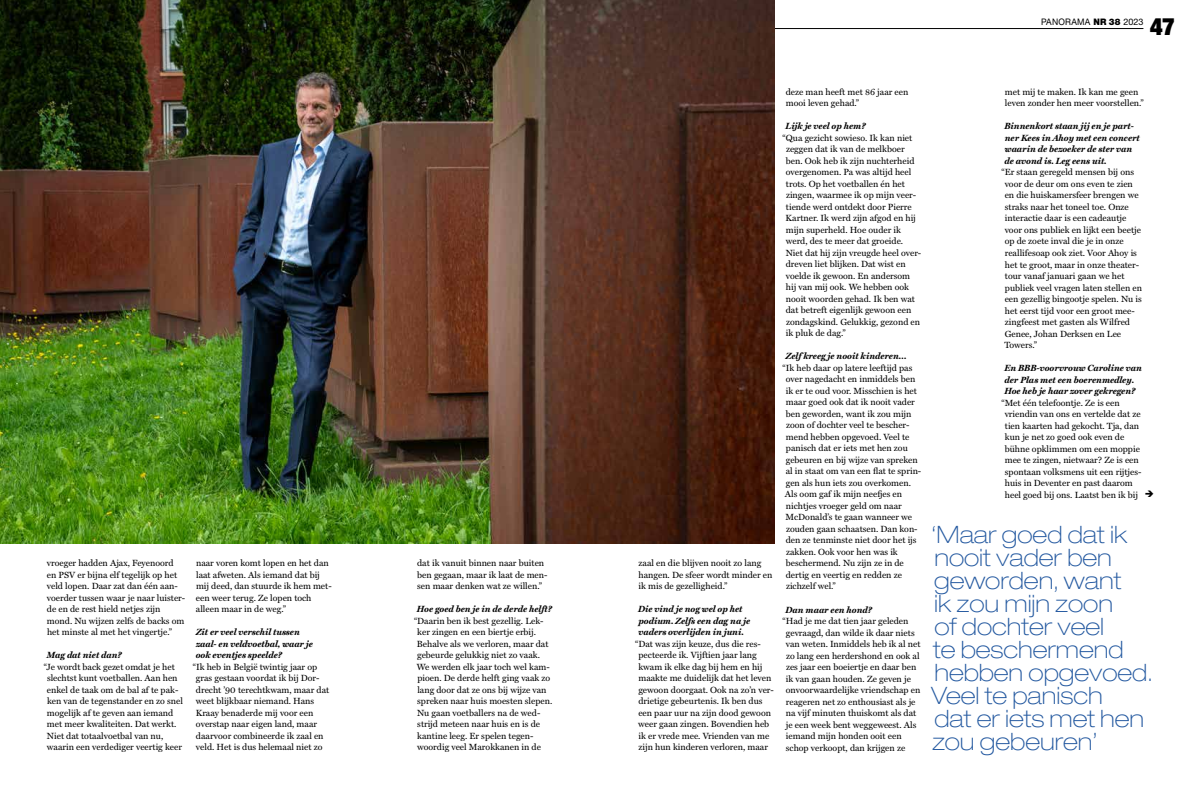
<style>
.page{position:relative;width:1191px;height:808px;background:#fff}
.page>*{position:absolute;margin:0;border:0;box-sizing:border-box;transform-origin:0 0}
.t1{font:100 expanded 24px/23px "Helvetica Neue LT Std";color:#2459a0}
.t2{font:900 condensed 24px "Helvetica Neue LT Std";color:#000}
.t3{font:9px/11.5px "Miller Text";color:#000}
.t4{font:italic 700 9px/11.5px "Miller Text";color:#000}
.t5{font:9px "Helvetica Neue LT Std";letter-spacing:.03em;color:#000;scale:.95 1}
.s1{font-weight:900}
</style>
<div class="page">
<hr style="left:48px;top:28px;width:1095px;height:1px;background:#000">
<img style="left:0;top:0;width:774px;height:543px">
<p class="t3" style="left:47px;top:558px;width:140px">vroeger hadden Ajax, Feyenoord en PSV er bijna elf tegelijk op het veld lopen. Daar zat dan één aan&shy;voerder tussen waar je naar luister&shy;de en de rest hield netjes zijn mond. Nu wijzen zelfs de backs om het minste al met het vingertje.”</p>
<p class="t4" style="left:47px;top:650px;width:76px">Mag dat niet dan?</p>
<p class="t3" style="left:47px;top:661px;width:138px;text-indent:-3px">“Je wordt back gezet omdat je het slechtst kunt voetballen. Aan hen enkel de taak om de bal af te pak&shy;ken van de tegenstander en zo snel mogelijk af te geven aan iemand met meer kwaliteiten. Dat werkt.<br>Niet dat totaalvoetbal van nu, waarin een verdediger veertig keer</p>
<p class="t3" style="left:196px;top:558px;width:137px">naar voren komt lopen en het dan laat afweten. Als iemand dat bij mij deed, dan stuurde ik hem met&shy;een weer terug. Ze lopen toch alleen maar in de weg.”</p>
<p class="t4" style="left:196px;top:627px;width:119px">Zit er veel verschil tussen zaal- en veldvoetbal, waar je ook eventjes speelde?</p>
<p class="t3" style="left:196px;top:661px;width:135px;text-indent:-3px">“Ik heb in België twintig jaar op gras gestaan voordat ik bij Dor&shy;drecht ’90 terechtkwam, maar dat weet blijkbaar niemand. Hans<br>Kraay benaderde mij voor een overstap naar eigen land, maar daarvoor combineerde ik zaal en veld. Het is dus helemaal niet zo</p>
<p class="t3" style="left:417px;top:558px;width:132px">dat ik vanuit binnen naar buiten ben gegaan, maar ik laat de men&shy;sen maar denken wat ze willen.”</p>
<p class="t4" style="left:417px;top:604px;width:136px">Hoe goed ben je in de derde helft?</p>
<p class="t3" style="left:417px;top:615px;width:137px;text-indent:-3px">“Daarin ben ik best gezellig. Lek&shy;ker zingen en een biertje erbij.<br>Behalve als we verloren, maar dat gebeurde gelukkig niet zo vaak.<br>We werden elk jaar toch wel kam&shy;pioen. De derde helft ging vaak zo lang door dat ze ons bij wijze van spreken naar huis moesten slepen.<br>Nu gaan voetballers na de wed&shy;strijd meteen naar huis en is de kantine leeg. Er spelen tegen&shy;woordig veel Marokkanen in de</p>
<p class="t5" style="left:1041px;top:16px;width:109px">PANORAMA <span class="s1">NR 38</span> 2023</p>
<h1 class="t2" style="left:1150px;top:11px;width:26px">47</h1>
<p class="t3" style="left:638px;top:558px;width:135px">zaal en die blijven nooit zo lang hangen. De sfeer wordt minder en ik mis de gezelligheid.”</p>
<p class="t4" style="left:638px;top:604px;width:114px">Die vind je nog wel op het podium. Zelfs een dag na je vaders overlijden in juni.</p>
<p class="t3" style="left:638px;top:638px;width:137px;text-indent:-3px">“Dat was zijn keuze, dus die res&shy;pecteerde ik. Vijftien jaar lang kwam ik elke dag bij hem en hij maakte me duidelijk dat het leven gewoon doorgaat. Ook na zo’n ver&shy;drietige gebeurtenis. Ik ben dus een paar uur na zijn dood gewoon weer gaan zingen. Bovendien heb ik er vrede mee. Vrienden van me zijn hun kinderen verloren, maar</p>
<p class="t3" style="left:786px;top:86px;width:124px">deze man heeft met 86 jaar een mooi leven gehad.”</p>
<p class="t4" style="left:785px;top:121px;width:81px">Lijk je veel op hem?</p>
<p class="t3" style="left:785px;top:132px;width:137px;text-indent:-3px">“Qua gezicht sowieso. Ik kan niet zeggen dat ik van de melkboer ben. Ook heb ik zijn nuchterheid overgenomen. Pa was altijd heel trots. Op het voetballen én het zingen, waarmee ik op mijn veer&shy;tiende werd ontdekt door Pierre<br>Kartner. Ik werd zijn afgod en hij mijn superheld. Hoe ouder ik werd, des te meer dat groeide.<br>Niet dat hij zijn vreugde heel over&shy;dreven liet blijken. Dat wist en voelde ik gewoon. En andersom hij van mij ook. We hebben ook nooit woorden gehad. Ik ben wat dat betreft eigenlijk gewoon een zondagskind. Gelukkig, gezond en ik pluk de dag.”</p>
<p class="t4" style="left:786px;top:351px;width:122px">Zelf kreeg je nooit kinderen...</p>
<p class="t3" style="left:782px;top:362px;width:140px">“Ik heb daar op latere leeftijd pas over nagedacht en inmiddels ben ik er te oud voor. Misschien is het maar goed ook dat ik nooit vader ben geworden, want ik zou mijn zoon of dochter veel te bescher&shy;mend hebben opgevoed. Veel te panisch dat er iets met hen zou gebeuren en bij wijze van spreken al in staat om van een flat te sprin&shy;gen als hun iets zou overkomen.<br>Als oom gaf ik mijn neefjes en nichtjes vroeger geld om naar<br>McDonald’s te gaan wanneer we zouden gaan schaatsen. Dan kon&shy;den ze tenminste niet door het ijs zakken. Ook voor hen was ik beschermend. Nu zijn ze in de dertig en veertig en redden ze zichzelf wel.”</p>
<p class="t4" style="left:785px;top:604px;width:88px">Dan maar een hond?</p>
<p class="t3" style="left:785px;top:615px;width:136px;text-indent:-3px">“Had je me dat tien jaar geleden gevraagd, dan wilde ik daar niets van weten. Inmiddels heb ik al net zo lang een herdershond en ook al zes jaar een boeiertje en daar ben ik van gaan houden. Ze geven je onvoorwaardelijke vriendschap en reageren net zo enthousiast als je na vijf minuten thuiskomt als dat je een week bent weggeweest. Als iemand mijn honden ooit een schop verkoopt, dan krijgen ze</p>
<p class="t3" style="left:1004px;top:86px;width:140px">met mij te maken. Ik kan me geen leven zonder hen meer voorstellen.”</p>
<p class="t4" style="left:1004px;top:121px;width:137px">Binnenkort staan jij en je part&shy;ner Kees in Ahoy met een concert waarin de bezoeker de ster van de avond is. Leg eens uit.</p>
<p class="t3" style="left:1004px;top:167px;width:139px;text-indent:-3px">“Er staan geregeld mensen bij ons voor de deur om ons even te zien en die huiskamersfeer brengen we straks naar het toneel toe. Onze interactie daar is een cadeautje voor ons publiek en lijkt een beetje op de zoete inval die je in onze reallifesoap ook ziet. Voor Ahoy is het te groot, maar in onze theater&shy;tour vanaf januari gaan we het publiek veel vragen laten stellen en een gezellig bingootje spelen. Nu is het eerst tijd voor een groot mee&shy;zingfeest met gasten als Wilfred<br>Genee, Johan Derksen en Lee<br>Towers.”</p>
<p class="t4" style="left:1004px;top:362px;width:139px">En BBB-voorvrouw Caroline van der Plas met een boerenmedley.<br>Hoe heb je haar zover gekregen?</p>
<p class="t3" style="left:1004px;top:397px;width:138px;text-indent:-3px">“Met één telefoontje. Ze is een vriendin van ons en vertelde dat ze tien kaarten had gekocht. Tja, dan kun je net zo goed ook even de bühne opklimmen om een moppie mee te zingen, nietwaar? Ze is een spontaan volksmens uit een rijtjes&shy;huis in Deventer en past daarom heel goed bij ons. Laatst ben ik bij</p>
<h1 class="t1" style="left:931px;top:523px;width:223px">‘Maar goed dat ik nooit vader ben geworden, want<br>ik zou mijn zoon<br>of dochter veel<br>te beschermend hebben opgevoed.<br>Veel te panisch<br>dat er iets met hen zou gebeuren’</h1>
</div>
